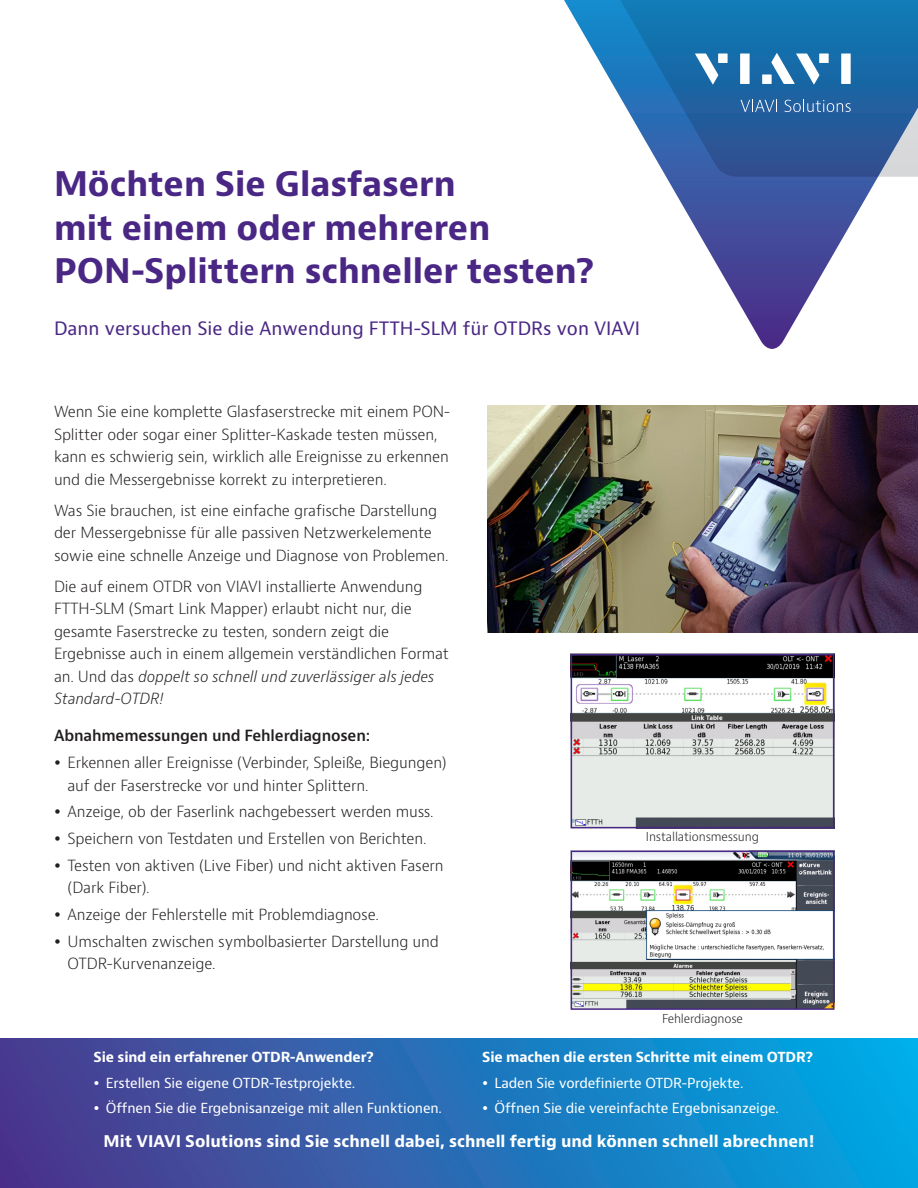
<style>
.page{position:relative;width:918px;height:1188px;background:#fff}
.page>*{position:absolute;margin:0;border:0;box-sizing:border-box;transform-origin:0 0}
.Cover_headline_28_33{font:700 33px/43.5px "Bernino Sans";color:#4a2785}
.H3_Product_Descripto{font:18px "Bernino Sans";color:#4a2785}
.H3_Product_Descripto-2{font:700 15.75px "Bernino Sans";color:#fff}
.P_10_16{font:300 15px/22.5px "Bernino Sans";letter-spacing:-.01em;color:#231f20}
.H3_Heading_Level_3_1{font:600 15px "Bernino Sans";letter-spacing:-.01em;color:#231f20}
.t1{font:13.5px "Bernino Sans";letter-spacing:-.01em;color:#fff}
.H3_Heading_Level_3_1-2{font:700 13.5px "Bernino Sans";letter-spacing:-.01em;color:#fff}
.P_10_16-2{font:300 12px "Bernino Sans";letter-spacing:-.01em;color:#231f20}
.s1{font-style:italic}
</style>
<div class="page">
<svg style="left:666px;top:177px;width:212px;height:172px"></svg>
<svg style="left:564px;top:0;width:354px;height:177px"></svg>
<svg style="left:741px;top:100px;width:36px;height:12px"></svg>
<svg style="left:785px;top:99px;width:66px;height:13px"></svg>
<svg style="left:695px;top:54px;width:23px;height:30px"></svg>
<div style="left:718px;top:54px;width:10px;height:9px;background:#fff"></div>
<div style="left:740px;top:54px;width:10px;height:30px;background:#fff"></div>
<div style="left:819px;top:54px;width:10px;height:9px;background:#fff"></div>
<div style="left:841px;top:54px;width:10px;height:30px;background:#fff"></div>
<svg style="left:771px;top:53px;width:48px;height:31px"></svg>
<div style="left:762px;top:74px;width:10px;height:10px;background:#fff"></div>
<div style="left:0;top:1038px;width:918px;height:150px;background:linear-gradient(to right,#51368a,#00aae5)"></div>
<img style="left:487px;top:405px;width:431px;height:227px">
<img style="left:574px;top:657px;width:257px;height:168px">
<div style="left:571px;top:654px;width:263px;height:174px;border:2px solid #4a2785"></div>
<img style="left:574px;top:854px;width:257px;height:153px">
<div style="left:571px;top:851px;width:263px;height:159px;border:2px solid #4a2785"></div>
<svg style="left:95px;top:1081px;width:4px;height:4px"></svg>
<svg style="left:95px;top:1106px;width:4px;height:4px"></svg>
<svg style="left:483px;top:1081px;width:4px;height:4px"></svg>
<svg style="left:483px;top:1106px;width:4px;height:4px"></svg>
<p class="Cover_headline_28_33" style="left:54px;top:163px;width:542px">Möchten Sie Glasfasern<br>mit einem oder mehreren<br>PON-Splittern schneller testen?</p>
<p class="H3_Product_Descripto" style="left:54px;top:316px;width:588px">Dann versuchen Sie die Anwendung FTTH-SLM für OTDRs von VIAVI</p>
<p class="P_10_16" style="left:54px;top:401px;width:398px">Wenn Sie eine komplette Glasfaserstrecke mit einem PON-Splitter oder sogar einer Splitter-Kaskade testen müssen, kann es schwierig sein, wirklich alle Ereignisse zu erkennen und die Messergebnisse korrekt zu interpretieren.</p>
<p class="P_10_16" style="left:54px;top:499px;width:396px">Was Sie brauchen, ist eine einfache grafische Darstellung der Messergebnisse für alle passiven Netzwerkelemente sowie eine schnelle Anzeige und Diagnose von Problemen.</p>
<p class="P_10_16" style="left:54px;top:575px;width:397px">Die auf einem OTDR von VIAVI installierte Anwendung FTTH-SLM (Smart Link Mapper) erlaubt nicht nur, die gesamte Faserstrecke zu testen, sondern zeigt die Ergebnisse auch in einem allgemein verständlichen Format an. Und das <span class="s1">doppelt so schnell und zuverlässiger als jedes Standard-OTDR!</span></p>
<p class="H3_Heading_Level_3_1" style="left:54px;top:726px;width:318px">Abnahmemessungen und Fehlerdiagnosen:</p>
<p class="P_10_16" style="left:68px;top:752px;width:381px">Erkennen aller Ereignisse (Verbinder, Spleiße, Biegungen) auf der Faserstrecke vor und hinter Splittern.</p>
<p class="P_10_16" style="left:68px;top:801px;width:368px">Anzeige, ob der Faserlink nachgebessert werden muss.</p>
<p class="P_10_16" style="left:68px;top:828px;width:361px">Speichern von Testdaten und Erstellen von Berichten.</p>
<p class="P_10_16" style="left:68px;top:855px;width:378px">Testen von aktiven (Live Fiber) und nicht aktiven Fasern (Dark Fiber).</p>
<p class="P_10_16" style="left:68px;top:904px;width:313px">Anzeige der Fehlerstelle mit Problemdiagnose.</p>
<p class="P_10_16" style="left:68px;top:931px;width:373px">Umschalten zwischen symbolbasierter Darstellung und<br>OTDR-Kurvenanzeige.</p>
<p class="P_10_16-2" style="left:646px;top:829px;width:115px">Installationsmessung</p>
<p class="P_10_16-2" style="left:662px;top:1010px;width:82px">Fehlerdiagnose</p>
<p class="H3_Heading_Level_3_1-2" style="left:94px;top:1049px;width:282px">Sie sind ein erfahrener OTDR-Anwender?</p>
<p class="t1" style="left:106px;top:1074px;width:251px">Erstellen Sie eigene OTDR-Testprojekte.</p>
<p class="t1" style="left:106px;top:1099px;width:338px">Öffnen Sie die Ergebnisanzeige mit allen Funktionen.</p>
<p class="H3_Heading_Level_3_1-2" style="left:482px;top:1049px;width:333px">Sie machen die ersten Schritte mit einem OTDR?</p>
<p class="t1" style="left:495px;top:1074px;width:250px">Laden Sie vordefinierte OTDR-Projekte.</p>
<p class="t1" style="left:495px;top:1099px;width:286px">Öffnen Sie die vereinfachte Ergebnisanzeige.</p>
<p class="H3_Product_Descripto-2" style="left:104px;top:1131px;width:712px">Mit VIAVI Solutions sind Sie schnell dabei, schnell fertig und können schnell abrechnen!</p>
</div>
